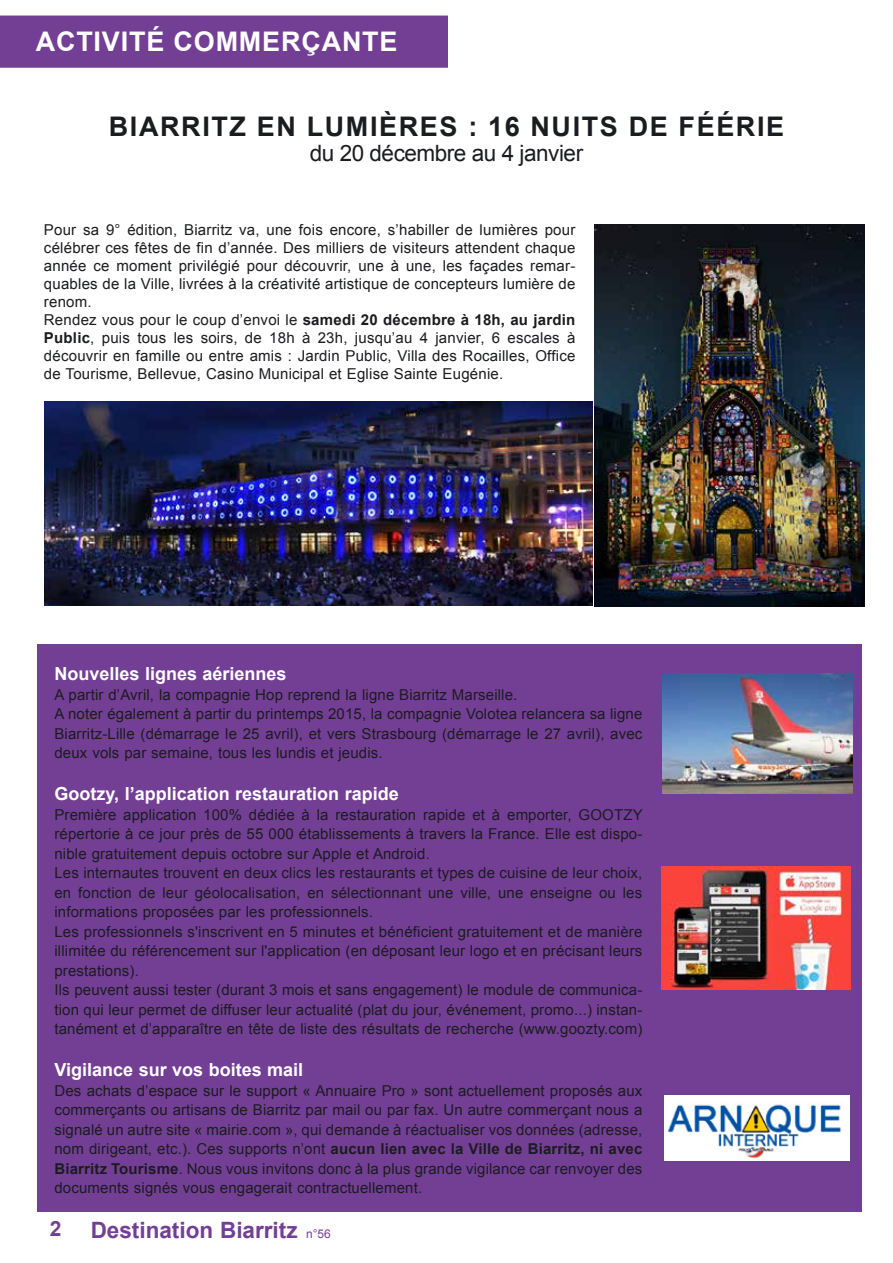
<style>
.page{position:relative;width:893px;height:1263px;background:#fff}
.page>*{position:absolute;margin:0;border:0;box-sizing:border-box;transform-origin:0 0}
.t1{font:700 27px "Arial";letter-spacing:.06em;color:#1b1c20}
.t2{font:700 27px "Arial";letter-spacing:.03em;color:#fff}
.t3{font:700 22.5px "Arial";color:#733f94}
.t4{font:22.5px "Arial";letter-spacing:-.02em;color:#1b1c20}
.t5{font:700 21px "Arial";color:#733f94}
.t6{font:700 18px "Arial";color:#fff}
.t7{font:15px/19.5px "Arial";letter-spacing:.01em;color:#1b1c20}
.s1{font-weight:700}
.s2{font-weight:400;font-size:12px}
</style>
<div class="page">
<div style="left:0;top:16px;width:448px;height:52px;background:#733f94"></div>
<img style="left:44px;top:401px;width:548px;height:204px">
<img style="left:594px;top:225px;width:271px;height:381px">
<div style="left:37px;top:645px;width:825px;height:567px;background:#733f94"></div>
<img style="left:662px;top:867px;width:188px;height:123px">
<img style="left:662px;top:673px;width:190px;height:120px">
<img style="left:664px;top:1096px;width:186px;height:65px">
<h1 class="t2" style="left:36px;top:24px;width:363px">ACTIVITÉ COMMERÇANTE</h1>
<h1 class="t1" style="left:109px;top:108px;width:677px">BIARRITZ EN LUMIÈRES : 16 NUITS DE FÉÉRIE</h1>
<h2 class="t4" style="left:310px;top:138px;width:275px">du 20 décembre au 4 janvier</h2>
<p class="t7" style="left:44px;top:221px;width:533px;line-height:18px">Pour sa 9° édition, Biarritz va, une fois encore, s’habiller de lumières pour célébrer ces fêtes de fin d’année. Des milliers de visiteurs attendent chaque année ce moment privilégié pour découvrir, une à une, les façades remar&shy;quables de la Ville, livrées à la créativité artistique de concepteurs lumière de renom.<br>Rendez vous pour le coup d’envoi le <span class="s1">samedi 20 décembre à 18h, au jardin Public</span>, puis tous les soirs, de 18h à 23h, jusqu’au 4 janvier, 6 escales à découvrir en famille ou entre amis : Jardin Public, Villa des Rocailles, Office de Tourisme, Bellevue, Casino Municipal et Eglise Sainte Eugénie.</p>
<p class="t6" style="left:54px;top:662px;width:234px">Nouvelles lignes aériennes</p>
<p class="t7" style="left:54px;top:685px;width:589px">A partir d’Avril, la compagnie Hop reprend la ligne Biarritz Marseille.<br>A noter également à partir du printemps 2015, la compagnie Volotea relancera sa ligne Biarritz-Lille (démarrage le 25 avril), et vers Strasbourg (démarrage le 27 avril), avec deux vols par semaine, tous les lundis et jeudis.</p>
<p class="t6" style="left:54px;top:782px;width:346px">Gootzy, l’application restauration rapide</p>
<p class="t7" style="left:54px;top:805px;width:590px">Première application 100% dédiée à la restauration rapide et à emporter, GOOTZY répertorie à ce jour près de 55 000 établissements à travers la France. Elle est dispo&shy;nible gratuitement depuis octobre sur Apple et Android.<br>Les internautes trouvent en deux clics les restaurants et types de cuisine de leur choix, en fonction de leur géolocalisation, en sélectionnant une ville, une enseigne ou les informations proposées par les professionnels.<br>Les professionnels s'inscrivent en 5 minutes et bénéficient gratuitement et de manière illimitée du référencement sur l'application (en déposant leur logo et en précisant leurs prestations).<br>Ils peuvent aussi tester (durant 3 mois et sans engagement) le module de communica&shy;tion qui leur permet de diffuser leur actualité (plat du jour, événement, promo...) instan&shy;tanément et d’apparaître en tête de liste des résultats de recherche (www.goozty.com)</p>
<p class="t6" style="left:54px;top:1058px;width:250px">Vigilance sur vos boites mail</p>
<p class="t7" style="left:54px;top:1081px;width:589px;text-align:justify">Des achats d’espace sur le support « Annuaire Pro » sont actuellement proposés aux commerçants ou artisans de Biarritz par mail ou par fax. Un autre commerçant nous a signalé un autre site « mairie.com », qui demande à réactualiser vos données (adresse, nom dirigeant, etc.). Ces supports n’ont <span class="s1">aucun lien avec la Ville de Biarritz, ni avec Biarritz Tourisme</span>. Nous vous invitons donc à la plus grande vigilance car renvoyer des documents signés vous engagerait contractuellement.</p>
<h3 class="t5" style="left:50px;top:1214px;width:13px">2</h3>
<h2 class="t3" style="left:91px;top:1215px;width:242px">Destination Biarritz <span class="s2">n°56</span></h2>
</div>
